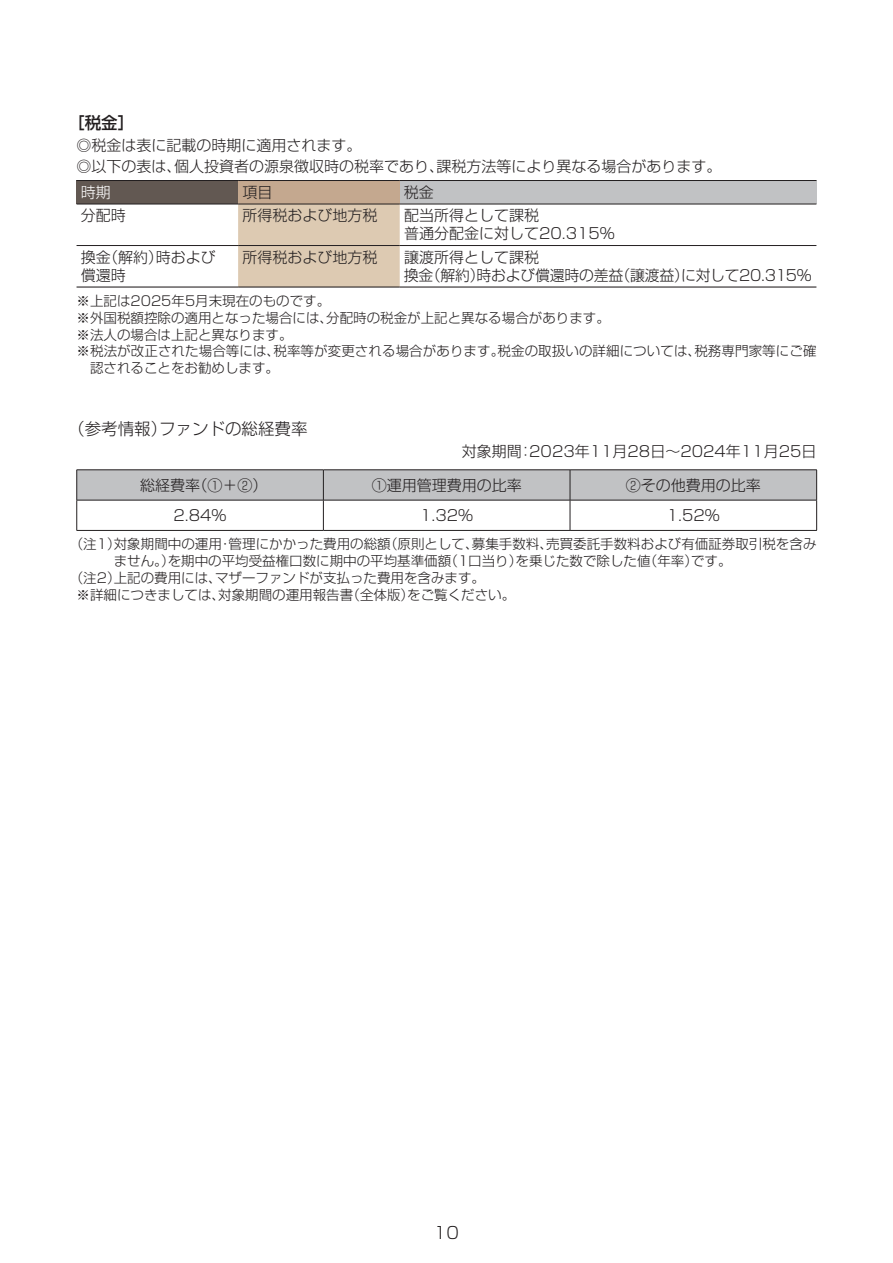
<style>
.page{position:relative;width:893px;height:1263px;background:#fff}
.page>*{position:absolute;margin:0;border:0;box-sizing:border-box;transform-origin:0 0}
.t1{font:300 16.5px "Shin Go Pro";color:#231f20}
.t2{font:500 16.5px "Shin Go Pro";color:#231f20}
.t3{font:300 15px/18px "Shin Go Pro";color:#231f20}
.t4{font:300 15px "Shin Go Pro";color:#fff}
.t5{font:300 13.5px "Shin Go Pro";color:#231f20}
</style>
<div class="page">
<div style="left:77px;top:180px;width:161px;height:24px;background:#625852"></div>
<div style="left:238px;top:180px;width:162px;height:24px;background:#c4a88f"></div>
<div style="left:400px;top:180px;width:416px;height:24px;background:#c1c2c4"></div>
<div style="left:238px;top:205px;width:162px;height:81px;background:#ddcab2"></div>
<hr style="left:77px;top:180px;width:161px;height:1px;background:#231f20">
<hr style="left:238px;top:180px;width:162px;height:1px;background:#231f20">
<hr style="left:400px;top:180px;width:416px;height:1px;background:#231f20">
<hr style="left:77px;top:204px;width:161px;height:1px;background:#231f20">
<hr style="left:238px;top:204px;width:162px;height:1px;background:#231f20">
<hr style="left:400px;top:204px;width:416px;height:1px;background:#231f20">
<hr style="left:77px;top:245px;width:161px;height:1px;background:#231f20">
<hr style="left:238px;top:245px;width:162px;height:1px;background:#231f20">
<hr style="left:400px;top:245px;width:416px;height:1px;background:#231f20">
<hr style="left:77px;top:286px;width:161px;height:2px;background:#231f20">
<hr style="left:238px;top:286px;width:162px;height:2px;background:#231f20">
<hr style="left:400px;top:286px;width:416px;height:2px;background:#231f20">
<svg style="left:77px;top:470px;width:739px;height:30px;background:#bdbdbf"></svg>
<hr style="left:77px;top:469px;width:246px;height:1px;background:#231f20">
<hr style="left:76px;top:470px;width:1px;height:30px;background:#231f20">
<hr style="left:323px;top:469px;width:247px;height:1px;background:#231f20">
<hr style="left:323px;top:470px;width:1px;height:30px;background:#231f20">
<hr style="left:570px;top:469px;width:247px;height:1px;background:#231f20">
<hr style="left:570px;top:470px;width:1px;height:30px;background:#231f20">
<hr style="left:816px;top:470px;width:1px;height:30px;background:#231f20">
<hr style="left:77px;top:500px;width:246px;height:1px;background:#231f20">
<hr style="left:76px;top:500px;width:1px;height:30px;background:#231f20">
<hr style="left:323px;top:500px;width:247px;height:1px;background:#231f20">
<hr style="left:323px;top:500px;width:1px;height:30px;background:#231f20">
<hr style="left:570px;top:500px;width:247px;height:1px;background:#231f20">
<hr style="left:570px;top:500px;width:1px;height:30px;background:#231f20">
<hr style="left:816px;top:500px;width:1px;height:30px;background:#231f20">
<hr style="left:77px;top:530px;width:246px;height:1px;background:#231f20">
<hr style="left:323px;top:530px;width:247px;height:1px;background:#231f20">
<hr style="left:570px;top:530px;width:247px;height:1px;background:#231f20">
<p class="t2" style="left:68px;top:110px;width:67px">［税金］</p>
<p class="t3" style="left:77px;top:133px;width:646px;line-height:21px">◎税金は表に記載の時期に適用されます。<br>◎以下の表は、個人投資者の源泉徴収時の税率であり、課税方法等により異なる場合があります。</p>
<p class="t4" style="left:81px;top:180px;width:31px">時期</p>
<p class="t3" style="left:242px;top:181px;width:31px">項目</p>
<p class="t3" style="left:404px;top:181px;width:31px">税金</p>
<p class="t3" style="left:81px;top:205px;width:46px">分配時</p>
<p class="t3" style="left:242px;top:205px;width:137px">所得税および地方税</p>
<p class="t3" style="left:404px;top:205px;width:212px">配当所得として課税<br>普通分配金に対して20.315%</p>
<p class="t3" style="left:81px;top:246px;width:136px">換金（解約）時および償還時</p>
<p class="t3" style="left:242px;top:246px;width:137px">所得税および地方税</p>
<p class="t3" style="left:404px;top:246px;width:409px">譲渡所得として課税<br>換金（解約）時および償還時の差益（譲渡益）に対して20.315%</p>
<p class="t5" style="left:77px;top:290px;width:255px">※上記は2025年5月末現在のものです。</p>
<p class="t5" style="left:77px;top:306px;width:535px">※外国税額控除の適用となった場合には、分配時の税金が上記と異なる場合があります。</p>
<p class="t5" style="left:77px;top:323px;width:217px">※法人の場合は上記と異なります。</p>
<p class="t5" style="left:77px;top:340px;width:741px">※税法が改正された場合等には、税率等が変更される場合があります。税金の取扱いの詳細については、税務専門家等にご確</p>
<p class="t5" style="left:90px;top:357px;width:190px">認されることをお勧めします。</p>
<p class="t1" style="left:68px;top:416px;width:241px">（参考情報）ファンドの総経費率</p>
<p class="t3" style="left:462px;top:441px;width:356px">対象期間：2023年11月28日～2024年11月25日</p>
<p class="t3" style="left:140px;top:474px;width:129px">総経費率（①＋②）</p>
<p class="t3" style="left:372px;top:474px;width:151px">①運用管理費用の比率</p>
<p class="t3" style="left:626px;top:474px;width:136px">②その他費用の比率</p>
<p class="t3" style="left:174px;top:504px;width:55px">2.84％</p>
<p class="t3" style="left:420px;top:504px;width:55px">1.32％</p>
<p class="t3" style="left:667px;top:504px;width:55px">1.52％</p>
<p class="t5" style="left:70px;top:533px;width:748px">（注1）対象期間中の運用・管理にかかった費用の総額（原則として、募集手数料、売買委託手数料および有価証券取引税を含み</p>
<p class="t5" style="left:114px;top:549px;width:619px">ません。）を期中の平均受益権口数に期中の平均基準価額（1口当り）を乗じた数で除した値（年率）です。</p>
<p class="t5" style="left:70px;top:566px;width:417px">（注2）上記の費用には、マザーファンドが支払った費用を含みます。</p>
<p class="t5" style="left:77px;top:583px;width:440px">※詳細につきましては、対象期間の運用報告書（全体版）をご覧ください。</p>
<p class="t1" style="left:434px;top:1219px;width:27px">10</p>
</div>
